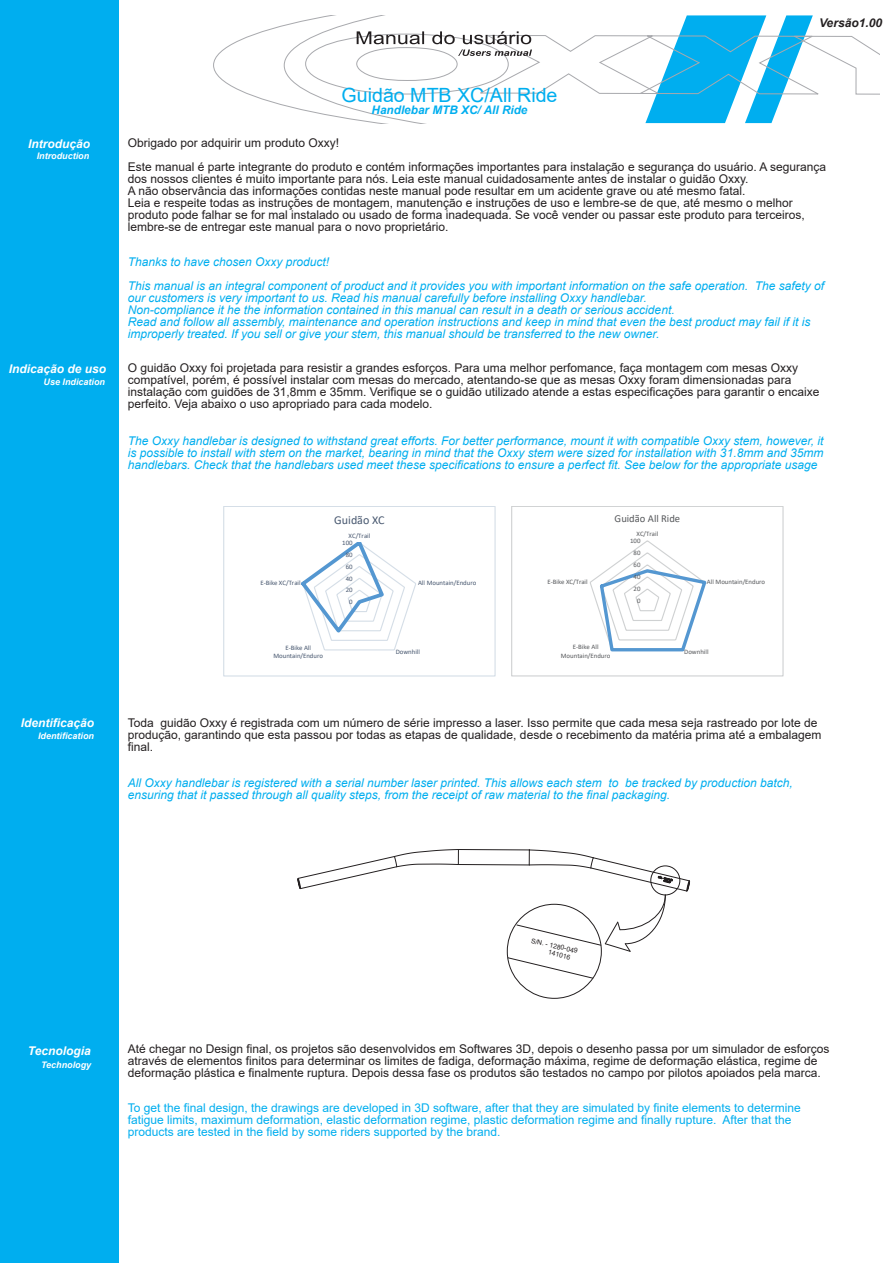
<style>
.page{position:relative;width:893px;height:1263px;background:#fff}
.page>*{position:absolute;margin:0;border:0;box-sizing:border-box;transform-origin:0 0}
.t1{font:19.65px "Arial";color:#00aeef}
.t2{font:12px/12px "Arial";color:#231f20}
.t3{font:italic 12px/12px "Arial";color:#00aeef}
.t4{font:12px/12px "Arial";color:#00aeef}
.t5{font:italic 700 12px "Arial";color:#fff}
.t6{font:italic 700 12px "Arial";color:#231f20}
.t7{font:12px "Calibri";color:#46566e}
.t8{font:italic 700 11.7px "Arial";color:#00aeef}
.t9{font:10.65px "Calibri";color:#56585b}
.t10{font:italic 700 9px "Arial";color:#fff}
.t11{font:6.75px/8.2px "Calibri";color:#46566e;text-align:center}
.t12{font:6.75px/8.2px "Calibri";color:#56585b;text-align:center}
.t13{font:6.75px/7.6px "Arial";color:#231f20}
</style>
<div class="page">
<svg style="left:213px;top:20px;width:93px;height:91px"></svg>
<svg style="left:306px;top:15px;width:573px;height:108px"></svg>
<div style="left:0;top:0;width:118px;height:1263px;background:#00aeef"></div>
<svg style="left:297px;top:849px;width:162px;height:40px"></svg>
<hr style="left:458px;top:864px;width:71px;height:1px;background:#231f20">
<hr style="left:458px;top:849px;width:71px;height:1px;background:#231f20">
<svg style="left:507px;top:849px;width:183px;height:150px"></svg>
<svg style="left:301px;top:542px;width:115px;height:109px"></svg>
<div style="left:223px;top:506px;width:272px;height:170px;border:1px solid #d5dee7"></div>
<svg style="left:590px;top:540px;width:117px;height:112px"></svg>
<div style="left:511px;top:506px;width:272px;height:170px;border:1px solid #cfd1d2"></div>
<p class="t6" style="left:819px;top:14px;width:64px">Versão 1.00</p>
<p class="t5" style="left:28px;top:136px;width:64px">Introdução</p>
<p class="t10" style="left:37px;top:150px;width:54px">Introduction</p>
<p class="t5" style="left:9px;top:361px;width:99px">Indicação de uso</p>
<p class="t10" style="left:44px;top:376px;width:63px">Use Indication</p>
<h1 class="t1" style="left:342px;top:82px;width:217px">Guidão MTB XC/All Ride</h1>
<p class="t8" style="left:372px;top:102px;width:157px">Handlebar MTB XC/ All Ride</p>
<p class="t2" style="left:128px;top:131px;width:700px;line-height:24px">Obrigado por adquirir um produto Oxxy!<br>Este manual é parte integrante do produto e contém informações importantes para instalação e segurança do usuário. A segurança</p>
<p class="t2" style="left:128px;top:173px;width:679px">dos nossos clientes é muito importante para nós. Leia este manual cuidadosamente antes de instalar o guidão Oxxy.<br>A não observância das informações contidas neste manual pode resultar em um acidente grave ou até mesmo fatal.<br>Leia e respeite todas as instruções de montagem, manutenção e instruções de uso e lembre-se de que, até mesmo o melhor produto pode falhar se for mal instalado ou usado de forma inadequada. Se você vender ou passar este produto para terceiros, lembre-se de entregar este manual para o novo proprietário.</p>
<p class="t3" style="left:128px;top:249px;width:698px;line-height:24px">Thanks to have chosen Oxxy product!<br>This manual is an integral component of product and it provides you with important information on the safe operation. The safety of</p>
<p class="t3" style="left:128px;top:291px;width:684px">our customers is very important to us. Read his manual carefully before installing Oxxy handlebar.<br>Non-compliance it he the information contained in this manual can result in a death or serious accident.<br>Read and follow all assembly, maintenance and operation instructions and keep in mind that even the best product may fail if it is improperly treated. If you sell or give your stem, this manual should be transferred to the new owner.</p>
<p class="t2" style="left:128px;top:362px;width:693px">O guidão Oxxy foi projetada para resistir a grandes esforços. Para uma melhor perfomance, faça montagem com mesas Oxxy compatível, porém, é possível instalar com mesas do mercado, atentando-se que as mesas Oxxy foram dimensionadas para instalação com guidões de 31,8mm e 35mm. Verifique se o guidão utilizado atende a estas especificações para garantir o encaixe perfeito. Veja abaixo o uso apropriado para cada modelo.</p>
<p class="t3" style="left:128px;top:435px;width:697px;text-align:justify">The Oxxy handlebar is designed to withstand great efforts. For better performance, mount it with compatible Oxxy stem, however, it is possible to install with stem on the market, bearing in mind that the Oxxy stem were sized for installation with 31.8mm and 35mm handlebars. Check that the handlebars used meet these specifications to ensure a perfect fit. See below for the appropriate usage</p>
<p class="t11" style="left:260px;top:578px;width:42px">E-Bike XC/Trail</p>
<p class="t7" style="left:334px;top:511px;width:52px">Guidão XC</p>
<p class="t11" style="left:349px;top:531px;width:23px">XC/Trail</p>
<p class="t11" style="left:342px;top:538px;width:12px">100</p>
<p class="t11" style="left:346px;top:550px;width:8px">80</p>
<p class="t11" style="left:346px;top:562px;width:8px">60</p>
<p class="t11" style="left:346px;top:574px;width:8px">40</p>
<p class="t11" style="left:346px;top:586px;width:8px">20</p>
<p class="t11" style="left:349px;top:598px;width:5px">0</p>
<p class="t11" style="left:418px;top:578px;width:60px">All Mountain/Enduro</p>
<p class="t11" style="left:273px;top:643px;width:51px">E-Bike All<br>Mountain/Enduro</p>
<p class="t11" style="left:396px;top:647px;width:26px">Downhill</p>
<p class="t9" style="left:615px;top:511px;width:67px">Guidão All Ride</p>
<p class="t12" style="left:636px;top:529px;width:23px">XC/Trail</p>
<p class="t12" style="left:630px;top:537px;width:12px">100</p>
<p class="t12" style="left:634px;top:549px;width:8px">80</p>
<p class="t12" style="left:547px;top:577px;width:42px">E-Bike XC/Trail</p>
<p class="t12" style="left:561px;top:643px;width:51px">E-Bike All<br>Mountain/Enduro</p>
<p class="t12" style="left:634px;top:561px;width:8px">60</p>
<p class="t12" style="left:634px;top:573px;width:8px">40</p>
<p class="t12" style="left:634px;top:585px;width:8px">20</p>
<p class="t12" style="left:637px;top:597px;width:5px">0</p>
<p class="t12" style="left:707px;top:577px;width:60px">All Mountain/Enduro</p>
<p class="t12" style="left:684px;top:647px;width:26px">Downhill</p>
<p class="t5" style="left:21px;top:715px;width:75px">Identificação</p>
<p class="t10" style="left:38px;top:730px;width:58px">Identification</p>
<p class="t2" style="left:128px;top:716px;width:695px">Toda guidão Oxxy é registrada com um número de série impresso a laser. Isso permite que cada mesa seja rastreado por lote de produção, garantindo que esta passou por todas as etapas de qualidade, desde o recebimento da matéria prima até a embalagem final.</p>
<p class="t3" style="left:128px;top:777px;width:666px">All Oxxy handlebar is registered with a serial number laser printed. This allows each stem to be tracked by production batch, ensuring that it passed through all quality steps, from the receipt of raw material to the final packaging.</p>
<p class="t5" style="left:28px;top:1043px;width:64px">Tecnologia</p>
<p class="t10" style="left:41px;top:1058px;width:52px">Technology</p>
<p class="t13" style="left:551px;top:941px;width:30px;text-indent:-19px;rotate:13deg">S/N. - 1280-049<br>141016</p>
<p class="t2" style="left:128px;top:1043px;width:703px">Até chegar no Design final, os projetos são desenvolvidos em Softwares 3D, depois o desenho passa por um simulador de esforços através de elementos finitos para determinar os limites de fadiga, deformação máxima, regime de deformação elástica, regime de deformação plástica e finalmente ruptura. Depois dessa fase os produtos são testados no campo por pilotos apoiados pela marca.</p>
<p class="t4" style="left:128px;top:1101px;width:674px">To get the final design, the drawings are developed in 3D software, after that they are simulated by finite elements to determine fatigue limits, maximum deformation, elastic deformation regime, plastic deformation regime and finally rupture. After that the products are tested in the field by some riders supported by the brand.</p>
</div>
